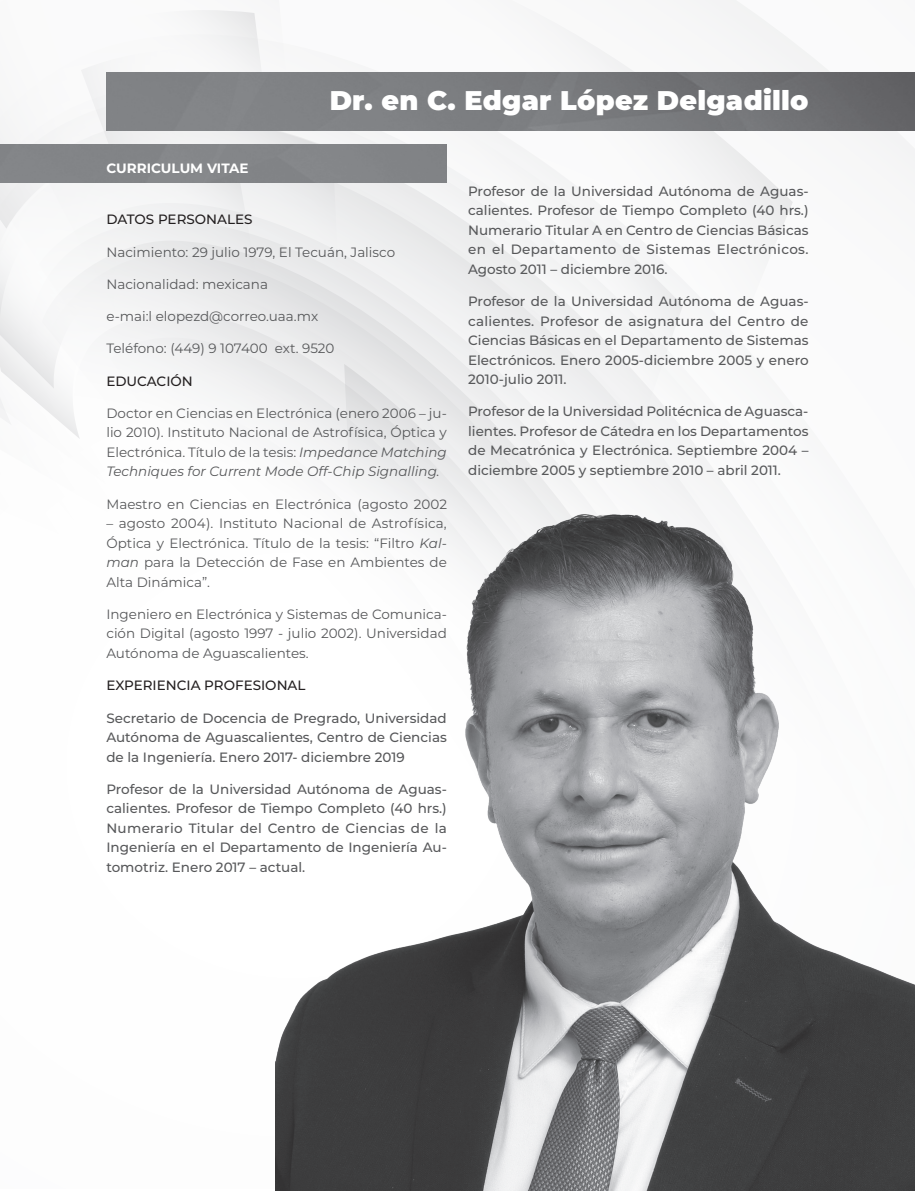
<style>
.page{position:relative;width:915px;height:1191px;background:#fff}
.page>*{position:absolute;margin:0;border:0;box-sizing:border-box;transform-origin:0 0}
.t1{font:900 27px "Montserrat";letter-spacing:.01em;color:#fff}
.t2{font:500 13.5px/19.5px "Montserrat";color:#57585a;text-align:justify}
.t3{font:13.5px/19.5px "Montserrat";color:#57585a;text-align:justify}
.t4{font:500 13.5px "Montserrat";color:#231f20}
.t5{font:700 13.5px "Montserrat";color:#fff}
.s1{font-style:italic}
</style>
<div class="page">
<svg style="left:0;top:0;width:914px;height:510px"></svg>
<div style="left:0;top:144px;width:446px;height:39px;background:#838588"></div>
<img style="left:275px;top:510px;width:639px;height:681px">
<img style="left:106px;top:72px;width:808px;height:59px">
<p class="t5" style="left:106px;top:158px;width:144px">CURRICULUM VITAE</p>
<h1 class="t1" style="left:329px;top:80px;width:480px">Dr. en C. Edgar López Delgadillo</h1>
<p class="t4" style="left:106px;top:210px;width:148px">DATOS PERSONALES</p>
<p class="t3" style="left:106px;top:242px;width:290px">Nacimiento: 29 julio 1979, El Tecuán, Jalisco</p>
<p class="t3" style="left:106px;top:274px;width:163px">Nacionalidad: mexicana</p>
<p class="t3" style="left:106px;top:306px;width:213px">e-mai:l elopezd@correo.uaa.mx</p>
<p class="t3" style="left:106px;top:338px;width:229px">Teléfono: (449) 9 107400 ext. 9520</p>
<p class="t4" style="left:106px;top:371px;width:88px">EDUCACIÓN</p>
<p class="t3" style="left:106px;top:403px;width:342px">Doctor en Ciencias en Electrónica (enero 2006 – ju&shy;lio 2010). Instituto Nacional de Astrofísica, Óptica y Electrónica. Título de la tesis: <span class="s1">Impedance Matching Techniques for Current Mode Off-Chip Signalling.</span></p>
<p class="t3" style="left:106px;top:494px;width:342px">Maestro en Ciencias en Electrónica (agosto 2002</p>
<p class="t3" style="left:106px;top:513px;width:342px">– agosto 2004). Instituto Nacional de Astrofísica, Óptica y Electrónica. Título de la tesis: “Filtro <span class="s1">Kal&shy;man</span> para la Detección de Fase en Ambientes de Alta Dinámica”.</p>
<p class="t3" style="left:106px;top:604px;width:342px">Ingeniero en Electrónica y Sistemas de Comunica&shy;ción Digital (agosto 1997 - julio 2002). Universidad Autónoma de Aguascalientes.</p>
<p class="t4" style="left:106px;top:676px;width:200px">EXPERIENCIA PROFESIONAL</p>
<p class="t2" style="left:106px;top:707px;width:342px">Secretario de Docencia de Pregrado, Universidad Autónoma de Aguascalientes, Centro de Ciencias de la Ingeniería. Enero 2017- diciembre 2019</p>
<p class="t2" style="left:106px;top:778px;width:342px">Profesor de la Universidad Autónoma de Aguas&shy;calientes. Profesor de Tiempo Completo (40 hrs.)<br>Numerario Titular del Centro de Ciencias de la Ingeniería en el Departamento de Ingeniería Au&shy;tomotriz. Enero 2017 – actual.</p>
<p class="t2" style="left:468px;top:181px;width:342px">Profesor de la Universidad Autónoma de Aguas&shy;calientes. Profesor de Tiempo Completo (40 hrs.)<br>Numerario Titular A en Centro de Ciencias Básicas en el Departamento de Sistemas Electrónicos.<br>Agosto 2011 – diciembre 2016.</p>
<p class="t2" style="left:468px;top:291px;width:342px">Profesor de la Universidad Autónoma de Aguas&shy;calientes. Profesor de asignatura del Centro de Ciencias Básicas en el Departamento de Sistemas Electrónicos. Enero 2005-diciembre 2005 y enero 2010-julio 2011.</p>
<p class="t2" style="left:468px;top:401px;width:342px">Profesor de la Universidad Politécnica de Aguasca&shy;lientes. Profesor de Cátedra en los Departamentos de Mecatrónica y Electrónica. Septiembre 2004 – diciembre 2005 y septiembre 2010 – abril 2011.</p>
</div>
